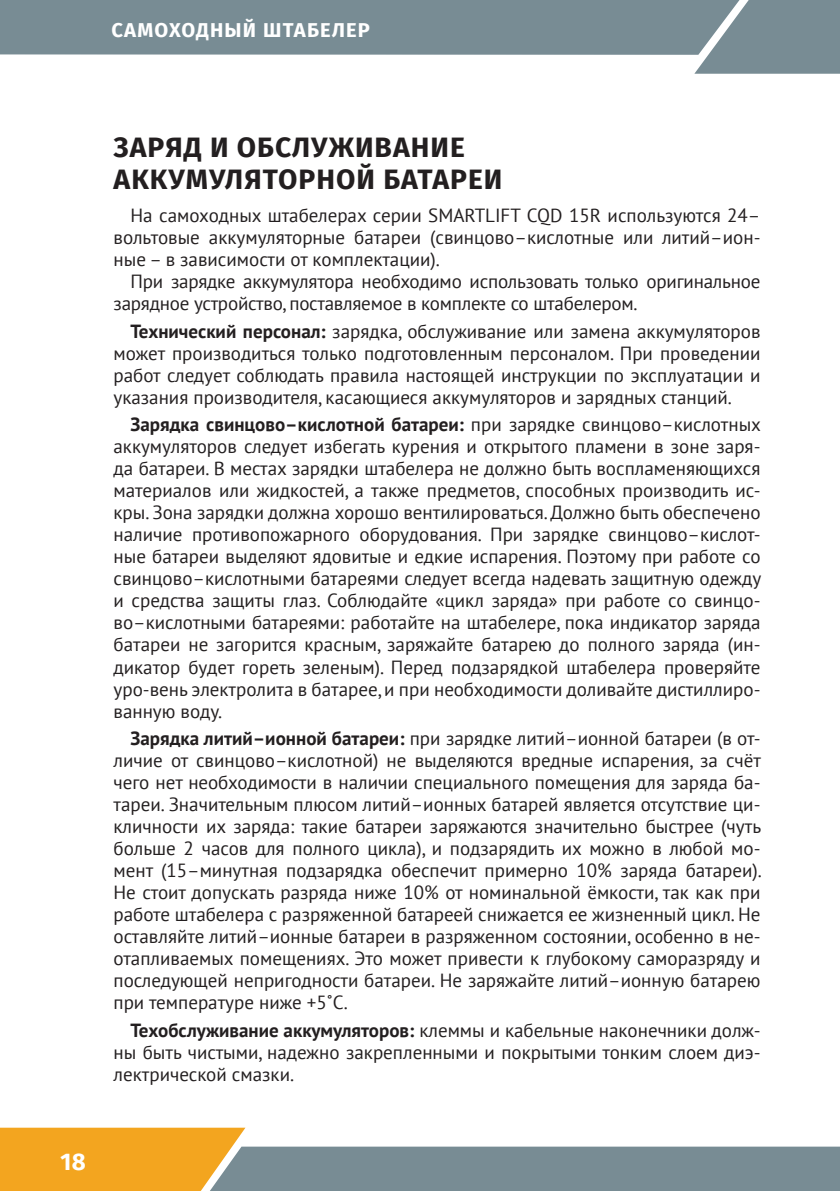
<style>
.page{position:relative;width:840px;height:1191px;background:#fff}
.page>*{position:absolute;margin:0;border:0;box-sizing:border-box;transform-origin:0 0}
.t1{font:700 28px/32px "Fira Sans OT";letter-spacing:.035em;color:#231f20}
.t2{font:700 24px "Fira Sans OT";color:#fff}
.t3{font:700 20px "Fira Sans OT";letter-spacing:.06em;color:#fff}
.t4{font:19px/22px "PT Sans";color:#231f20;text-align:justify}
.s1{font-weight:700}
</style>
<div class="page">
<div style="left:694px;top:0;width:145px;height:74px;background:#788c94"></div>
<svg style="left:0;top:1127px;width:839px;height:64px"></svg>
<div style="left:0;top:0;width:739px;height:55px;background:#788c94"></div>
<p class="t3" style="left:111px;top:16px;width:260px">САМОХОДНЫЙ ШТАБЕЛЕР</p>
<p class="t2" style="left:60px;top:1144px;width:27px">18</p>
<h1 class="t1" style="left:114px;top:133px;width:390px">ЗАРЯД И ОБСЛУЖИВАНИЕ<br>АККУМУЛЯТОРНОЙ БАТАРЕИ</h1>
<p class="t4" style="left:113px;top:204px;width:648px;text-indent:17px">На самоходных штабелерах серии SMARTLIFT CQD 15R используются 24– вольтовые аккумуляторные батареи (свинцово–кислотные или литий–ион&shy;ные – в зависимости от комплектации).</p>
<p class="t4" style="left:113px;top:270px;width:648px;text-indent:17px">При зарядке аккумулятора необходимо использовать только оригинальное зарядное устройство, поставляемое в комплекте со штабелером.</p>
<p class="t4" style="left:113px;top:319px;width:648px;text-indent:17px"><span class="s1">Технический персонал:</span> зарядка, обслуживание или замена аккумуляторов может производиться только подготовленным персоналом. При проведении работ следует соблюдать правила настоящей инструкции по эксплуатации и указания производителя, касающиеся аккумуляторов и зарядных станций.</p>
<p class="t4" style="left:113px;top:413px;width:648px;text-indent:17px"><span class="s1">Зарядка свинцово–кислотной батареи:</span> при зарядке свинцово–кислотных аккумуляторов следует избегать курения и открытого пламени в зоне заря&shy;да батареи. В местах зарядки штабелера не должно быть воспламеняющихся материалов или жидкостей, а также предметов, способных производить ис&shy;кры. Зона зарядки должна хорошо вентилироваться. Должно быть обеспечено наличие противопожарного оборудования. При зарядке свинцово–кислот&shy;ные батареи выделяют ядовитые и едкие испарения. Поэтому при работе со свинцово–кислотными батареями следует всегда надевать защитную одежду и средства защиты глаз. Соблюдайте «цикл заряда» при работе со свинцо&shy;во–кислотными батареями: работайте на штабелере, пока индикатор заряда батареи не загорится красным, заряжайте батарею до полного заряда (ин&shy;дикатор будет гореть зеленым). Перед подзарядкой штабелера проверяйте уро-вень электролита в батарее, и при необходимости доливайте дистиллиро&shy;ванную воду.</p>
<p class="t4" style="left:113px;top:727px;width:649px;text-indent:17px"><span class="s1">Зарядка литий–ионной батареи:</span> при зарядке литий–ионной батареи (в от&shy;личие от свинцово–кислотной) не выделяются вредные испарения, за счёт чего нет необходимости в наличии специального помещения для заряда ба&shy;тареи. Значительным плюсом литий–ионных батарей является отсутствие ци&shy;кличности их заряда: такие батареи заряжаются значительно быстрее (чуть больше 2 часов для полного цикла), и подзарядить их можно в любой мо&shy;мент (15–минутная подзарядка обеспечит примерно 10% заряда батареи).<br>Не стоит допускать разряда ниже 10% от номинальной ёмкости, так как при работе штабелера с разряженной батареей снижается ее жизненный цикл. Не оставляйте литий–ионные батареи в разряженном состоянии, особенно в не&shy;отапливаемых помещениях. Это может привести к глубокому саморазряду и последующей непригодности батареи. Не заряжайте литий–ионную батарею при температуре ниже +5˚С.</p>
<p class="t4" style="left:113px;top:1018px;width:648px;text-indent:17px"><span class="s1">Техобслуживание аккумуляторов:</span> клеммы и кабельные наконечники долж&shy;ны быть чистыми, надежно закрепленными и покрытыми тонким слоем диэ&shy;лектрической смазки.</p>
</div>
